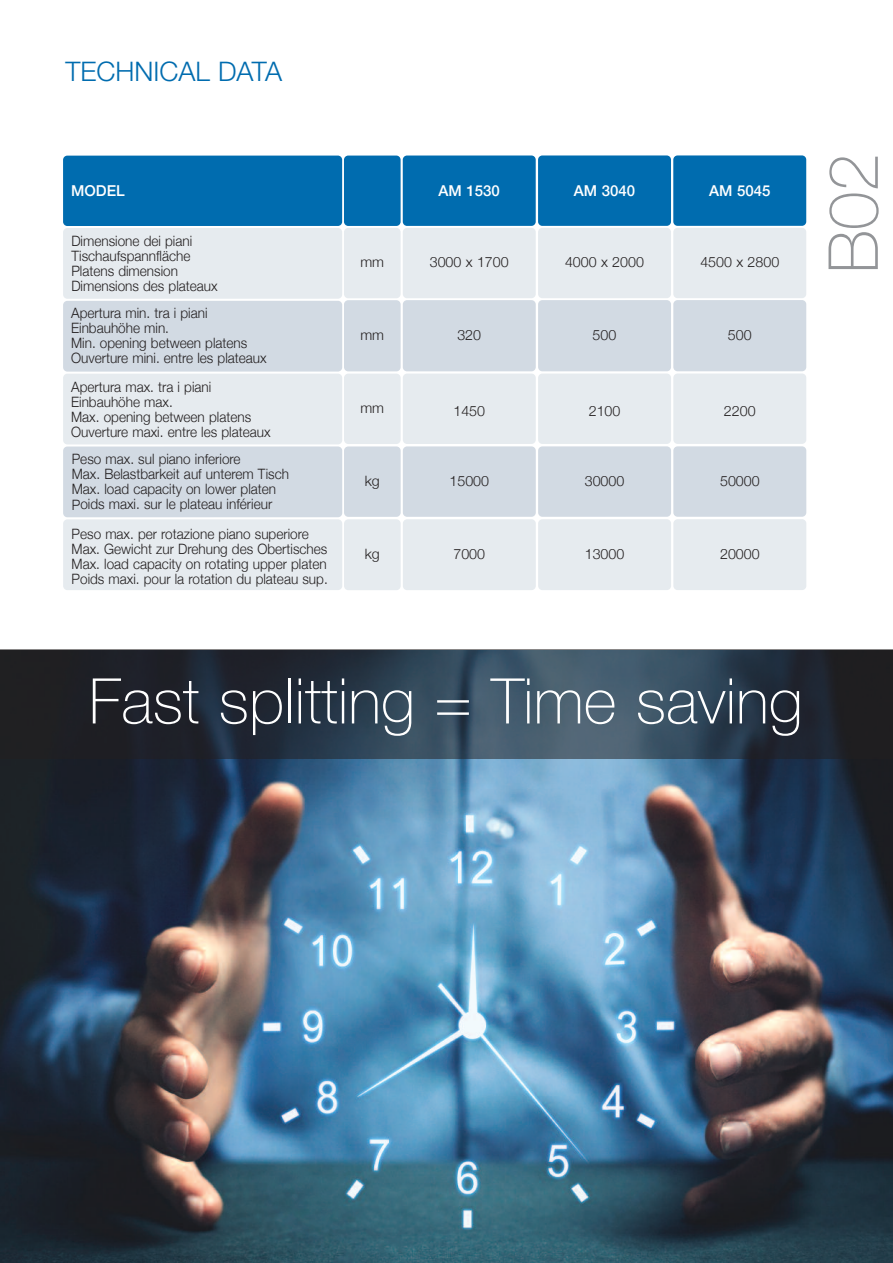
<style>
.page{position:relative;width:893px;height:1263px;background:#fff}
.page>*{position:absolute;margin:0;border:0;box-sizing:border-box;transform-origin:0 0}
.t1{font:100 69px "Helvetica Neue LT";color:#939598}
.t2{font:100 63px "Helvetica Neue LT";color:#fff}
.t3{font:300 27px "Helvetica Neue LT";color:#006caf}
.t4{font:500 15px "Helvetica Neue";color:#fff}
.t5{font:300 14.25px/15px "Helvetica Neue";color:#231f20;scale:.95 1}
.t6{font:300 14.25px "Helvetica Neue";color:#231f20}
</style>
<div class="page">
<div style="left:63px;top:156px;width:279px;height:70px;background:#006caf;border-radius:4px"></div>
<div style="left:63px;top:228px;width:279px;height:71px;background:#e6ebef;border-radius:4px"></div>
<div style="left:344px;top:156px;width:57px;height:70px;background:#006caf;border-radius:4px"></div>
<div style="left:63px;top:301px;width:279px;height:71px;background:#d2dae3;border-radius:4px"></div>
<div style="left:63px;top:374px;width:279px;height:70px;background:#e6ebef;border-radius:4px"></div>
<div style="left:63px;top:446px;width:279px;height:71px;background:#d2dae3;border-radius:4px"></div>
<div style="left:63px;top:519px;width:279px;height:71px;background:#e6ebef;border-radius:4px"></div>
<div style="left:403px;top:155px;width:133px;height:71px;background:#006caf;border-radius:4px"></div>
<div style="left:538px;top:155px;width:133px;height:71px;background:#006caf;border-radius:4px"></div>
<div style="left:673px;top:155px;width:133px;height:71px;background:#006caf;border-radius:4px"></div>
<div style="left:344px;top:228px;width:57px;height:70px;background:#e6ebef;border-radius:4px"></div>
<div style="left:403px;top:228px;width:133px;height:70px;background:#e6ebef;border-radius:4px"></div>
<div style="left:538px;top:228px;width:133px;height:70px;background:#e6ebef;border-radius:4px"></div>
<div style="left:673px;top:228px;width:133px;height:70px;background:#e6ebef;border-radius:4px"></div>
<div style="left:344px;top:300px;width:57px;height:71px;background:#d2dae3;border-radius:4px"></div>
<div style="left:403px;top:300px;width:133px;height:71px;background:#d2dae3;border-radius:4px"></div>
<div style="left:538px;top:300px;width:133px;height:71px;background:#d2dae3;border-radius:4px"></div>
<div style="left:673px;top:300px;width:133px;height:71px;background:#d2dae3;border-radius:4px"></div>
<div style="left:344px;top:374px;width:57px;height:70px;background:#e6ebef;border-radius:4px"></div>
<div style="left:403px;top:374px;width:133px;height:70px;background:#e6ebef;border-radius:4px"></div>
<div style="left:538px;top:373px;width:133px;height:71px;background:#e6ebef;border-radius:4px"></div>
<div style="left:673px;top:373px;width:133px;height:71px;background:#e6ebef;border-radius:4px"></div>
<div style="left:344px;top:446px;width:57px;height:71px;background:#d2dae3;border-radius:4px"></div>
<div style="left:403px;top:446px;width:133px;height:71px;background:#d2dae3;border-radius:4px"></div>
<div style="left:538px;top:446px;width:133px;height:71px;background:#d2dae3;border-radius:4px"></div>
<div style="left:673px;top:446px;width:133px;height:71px;background:#d2dae3;border-radius:4px"></div>
<div style="left:344px;top:519px;width:57px;height:71px;background:#e6ebef;border-radius:4px"></div>
<div style="left:403px;top:519px;width:133px;height:71px;background:#e6ebef;border-radius:4px"></div>
<div style="left:538px;top:519px;width:133px;height:71px;background:#e6ebef;border-radius:4px"></div>
<div style="left:673px;top:519px;width:133px;height:71px;background:#e6ebef;border-radius:4px"></div>
<img style="left:0;top:758px;width:893px;height:505px">
<div style="left:0;top:649px;width:893px;height:109px;background:#231f20;opacity:.53"></div>
<h3 class="t3" style="left:65px;top:62px;width:218px">TECHNICAL DATA</h3>
<p class="t4" style="left:71px;top:181px;width:55px">MODEL</p>
<p class="t5" style="left:71px;top:233px;width:156px">Dimensione dei piani tischaufspannfläche<br>Platens dimension<br>Dimensions des plateaux</p>
<p class="t5" style="left:71px;top:305px;width:207px">apertura min. tra i piani einbauhöhe min.<br>Min. opening between platens ouverture mini. entre les plateaux</p>
<p class="t5" style="left:71px;top:379px;width:211px">apertura max. tra i piani einbauhöhe max.<br>Max. opening between platens ouverture maxi. entre les plateaux</p>
<p class="t5" style="left:72px;top:452px;width:230px">Peso max. sul piano inferiore<br>Max. Belastbarkeit auf unterem tisch Max. load capacity on lower platen Poids maxi. sur le plateau inférieur</p>
<p class="t5" style="left:72px;top:526px;width:271px">Peso max. per rotazione piano superiore Max. gewicht zur Drehung des obertisches Max. load capacity on rotating upper platen Poids maxi. pour la rotation du plateau sup.</p>
<p class="t4" style="left:439px;top:182px;width:63px">AM 1530</p>
<p class="t4" style="left:574px;top:181px;width:63px">AM 3040</p>
<p class="t4" style="left:709px;top:181px;width:63px">AM 5045</p>
<p class="t6" style="left:360px;top:253px;width:25px">mm</p>
<p class="t6" style="left:430px;top:253px;width:80px">3000 x 1700</p>
<p class="t6" style="left:565px;top:253px;width:80px">4000 x 2000</p>
<p class="t6" style="left:700px;top:253px;width:80px">4500 x 2800</p>
<p class="t6" style="left:360px;top:326px;width:25px">mm</p>
<p class="t6" style="left:457px;top:326px;width:25px">320</p>
<p class="t6" style="left:593px;top:326px;width:25px">500</p>
<p class="t6" style="left:728px;top:326px;width:25px">500</p>
<p class="t6" style="left:360px;top:399px;width:25px">mm</p>
<p class="t6" style="left:453px;top:402px;width:33px">1450</p>
<p class="t6" style="left:589px;top:402px;width:33px">2100</p>
<p class="t6" style="left:724px;top:402px;width:33px">2200</p>
<p class="t6" style="left:365px;top:472px;width:17px">kg</p>
<p class="t6" style="left:449px;top:472px;width:41px">15000</p>
<p class="t6" style="left:585px;top:472px;width:41px">30000</p>
<p class="t6" style="left:720px;top:472px;width:41px">50000</p>
<p class="t6" style="left:365px;top:545px;width:17px">kg</p>
<p class="t6" style="left:453px;top:545px;width:33px">7000</p>
<p class="t6" style="left:585px;top:545px;width:41px">13000</p>
<p class="t6" style="left:720px;top:545px;width:41px">20000</p>
<h1 class="t1" style="left:828px;top:273px;width:122px;rotate:-90deg">B02</h1>
<h2 class="t2" style="left:89px;top:678px;width:715px">Fast splitting = Time saving</h2>
</div>
